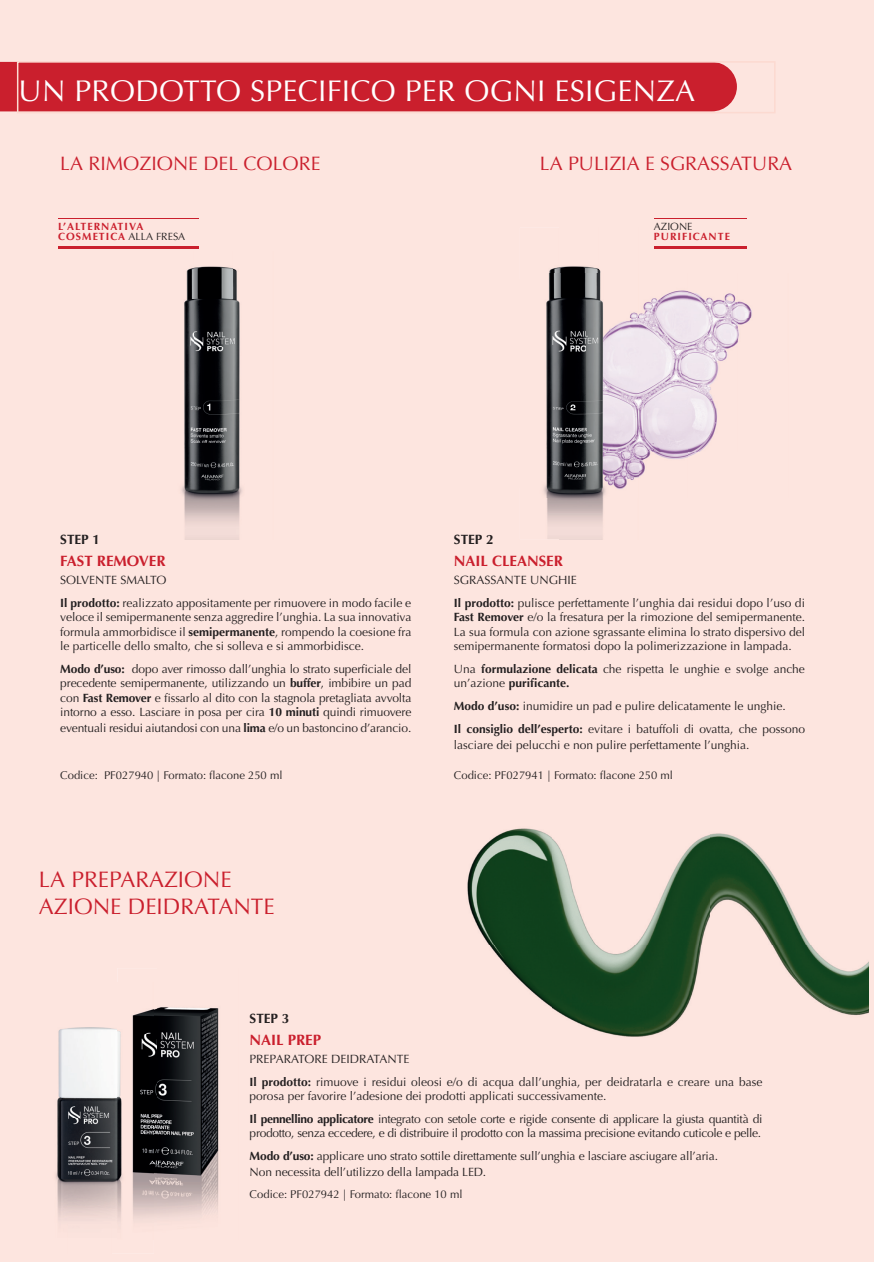
<style>
.page{position:relative;width:874px;height:1262px;background:#fff}
.page>*{position:absolute;margin:0;border:0;box-sizing:border-box;transform-origin:0 0}
.t1{font:30px "Optima";letter-spacing:.01em;color:#fff}
.t2{font:22.5px/27px "Optima";color:#ca1f2d}
.t3{font:19.5px "Optima";color:#ca1f2d}
.t4{font:700 15px "Optima";color:#ca1f2d}
.t5{font:700 13.5px "Optima";color:#231f20}
.t6{font:12px/14.4px "Optima";color:#231f20}
.t7{font:12px/23px "Optima";letter-spacing:-.025em;color:#231f20}
.t8{font:11.25px "Optima";color:#231f20}
.t9{font:700 10.5px/9.4px "Optima";letter-spacing:.1em;color:#ca1f2d}
.t10{font:10.5px "Optima";color:#231f20}
.s1{font-weight:400;color:#231f20}
.s2{font-weight:700}
</style>
<div class="page">
<div style="left:0;top:0;width:873px;height:1262px;background:#fde5df"></div>
<img style="left:533px;top:274px;width:254px;height:223px">
<img style="left:154px;top:251px;width:119px;height:288px">
<div style="left:519px;top:228px;width:40px;height:52px;background:#fde5df"></div>
<img style="left:559px;top:228px;width:79px;height:46px">
<div style="left:519px;top:280px;width:14px;height:207px;background:#fde5df"></div>
<img style="left:519px;top:487px;width:40px;height:52px">
<img style="left:559px;top:497px;width:79px;height:42px">
<img style="left:117px;top:968px;width:121px;height:45px">
<img style="left:154px;top:1013px;width:84px;height:227px">
<img style="left:26px;top:983px;width:91px;height:225px">
<img style="left:26px;top:1208px;width:128px;height:45px">
<img style="left:117px;top:983px;width:37px;height:257px">
<img style="left:394px;top:804px;width:474px;height:330px">
<svg style="left:0;top:61px;width:775px;height:52px;background:#cf3440"></svg>
<hr style="left:58px;top:218px;width:140px;height:1px;background:#ca1f2d">
<hr style="left:58px;top:246px;width:140px;height:2px;background:#ca1f2d">
<hr style="left:653px;top:218px;width:93px;height:1px;background:#ca1f2d">
<hr style="left:653px;top:246px;width:93px;height:2px;background:#ca1f2d">
<svg style="left:867px;top:1260px;width:7px;height:2px"></svg>
<h1 class="t1" style="left:18px;top:73px;width:677px">UN PRODOTTO SPECIFICO PER OGNI ESIGENZA</h1>
<h3 class="t3" style="left:60px;top:152px;width:262px">LA RIMOZIONE DEL COLORE</h3>
<h3 class="t3" style="left:539px;top:152px;width:254px">LA PULIZIA E SGRASSATURA</h3>
<p class="t9" style="left:58px;top:222px;width:129px">L’ALTERNATIVA<br>COSMETICA <span class="s1">ALLA FRESA</span></p>
<p class="t10" style="left:653px;top:221px;width:40px">AZIONE</p>
<p class="t9" style="left:653px;top:232px;width:77px">PURIFICANTE</p>
<p class="t5" style="left:60px;top:532px;width:41px">STEP 1</p>
<p class="t4" style="left:60px;top:552px;width:107px">FAST REMOVER</p>
<p class="t6" style="left:60px;top:568px;width:352px;line-height:23px">SOLVENTE SMALTO<br><span class="s2">Il prodotto:</span> realizzato appositamente per rimuovere in modo facile e</p>
<p class="t6" style="left:60px;top:610px;width:352px;text-align:justify">veloce il semipermanente senza aggredire l’unghia. La sua innovativa formula ammorbidisce il <span class="s2">semipermanente</span>, rompendo la coesione fra le particelle dello smalto, che si solleva e si ammorbidisce.</p>
<p class="t6" style="left:60px;top:662px;width:352px;text-align:justify"><span class="s2">Modo d’uso:</span> dopo aver rimosso dall’unghia lo strato superficiale del precedente semipermanente, utilizzando un <span class="s2">buffer</span>, imbibire un pad con <span class="s2">Fast Remover</span> e fissarlo al dito con la stagnola pretagliata avvolta intorno a esso. Lasciare in posa per cira <span class="s2">10 minuti</span> quindi rimuovere eventuali residui aiutandosi con una <span class="s2">lima</span> e/o un bastoncino d’arancio.</p>
<p class="t8" style="left:60px;top:768px;width:224px">Codice: PF027940 | Formato: flacone 250 ml</p>
<h2 class="t2" style="left:39px;top:866px;width:237px">LA PREPARAZIONE<br>AZIONE DEIDRATANTE</h2>
<p class="t5" style="left:453px;top:532px;width:41px">STEP 2</p>
<p class="t4" style="left:453px;top:552px;width:110px">NAIL CLEANSER</p>
<p class="t6" style="left:453px;top:568px;width:352px;line-height:23px">SGRASSANTE UNGHIE<br><span class="s2">Il prodotto:</span> pulisce perfettamente l’unghia dai residui dopo l’uso di</p>
<p class="t6" style="left:453px;top:610px;width:352px;text-align:justify"><span class="s2">Fast Remover</span> e/o la fresatura per la rimozione del semipermanente.<br>La sua formula con azione sgrassante elimina lo strato dispersivo del semipermanente formatosi dopo la polimerizzazione in lampada.</p>
<p class="t6" style="left:453px;top:662px;width:352px">Una <span class="s2">formulazione delicata</span> che rispetta le unghie e svolge anche un’azione <span class="s2">purificante.</span></p>
<p class="t6" style="left:453px;top:695px;width:352px;line-height:23px"><span class="s2">Modo d’uso:</span> inumidire un pad e pulire delicatamente le unghie.<br><span class="s2">Il consiglio dell’esperto:</span> evitare i batuffoli di ovatta, che possono</p>
<p class="t6" style="left:453px;top:737px;width:297px">lasciare dei pelucchi e non pulire perfettamente l’unghia.</p>
<p class="t8" style="left:453px;top:769px;width:220px">Codice: PF027941 | Formato: flacone 250 ml</p>
<p class="t5" style="left:249px;top:1010px;width:41px">STEP 3</p>
<p class="t4" style="left:249px;top:1031px;width:73px">NAIL PREP</p>
<p class="t6" style="left:249px;top:1047px;width:514px;line-height:23px">PREPARATORE DEIDRATANTE<br><span class="s2">Il prodotto:</span> rimuove i residui oleosi e/o di acqua dall’unghia, per deidratarla e creare una base</p>
<p class="t7" style="left:249px;top:1084px;width:514px">porosa per favorire l’adesione dei prodotti applicati successivamente.<br><span class="s2">Il pennellino applicatore</span> integrato con setole corte e rigide consente di applicare la giusta quantità di</p>
<p class="t7" style="left:249px;top:1122px;width:513px">prodotto, senza eccedere, e di distribuire il prodotto con la massima precisione evitando cuticole e pelle.<br><span class="s2">Modo d’uso:</span> applicare uno strato sottile direttamente sull’unghia e lasciare asciugare all’aria.</p>
<p class="t6" style="left:249px;top:1164px;width:238px">Non necessita dell’utilizzo della lampada LED.</p>
<p class="t8" style="left:249px;top:1187px;width:214px">Codice: PF027942 | Formato: flacone 10 ml</p>
</div>
